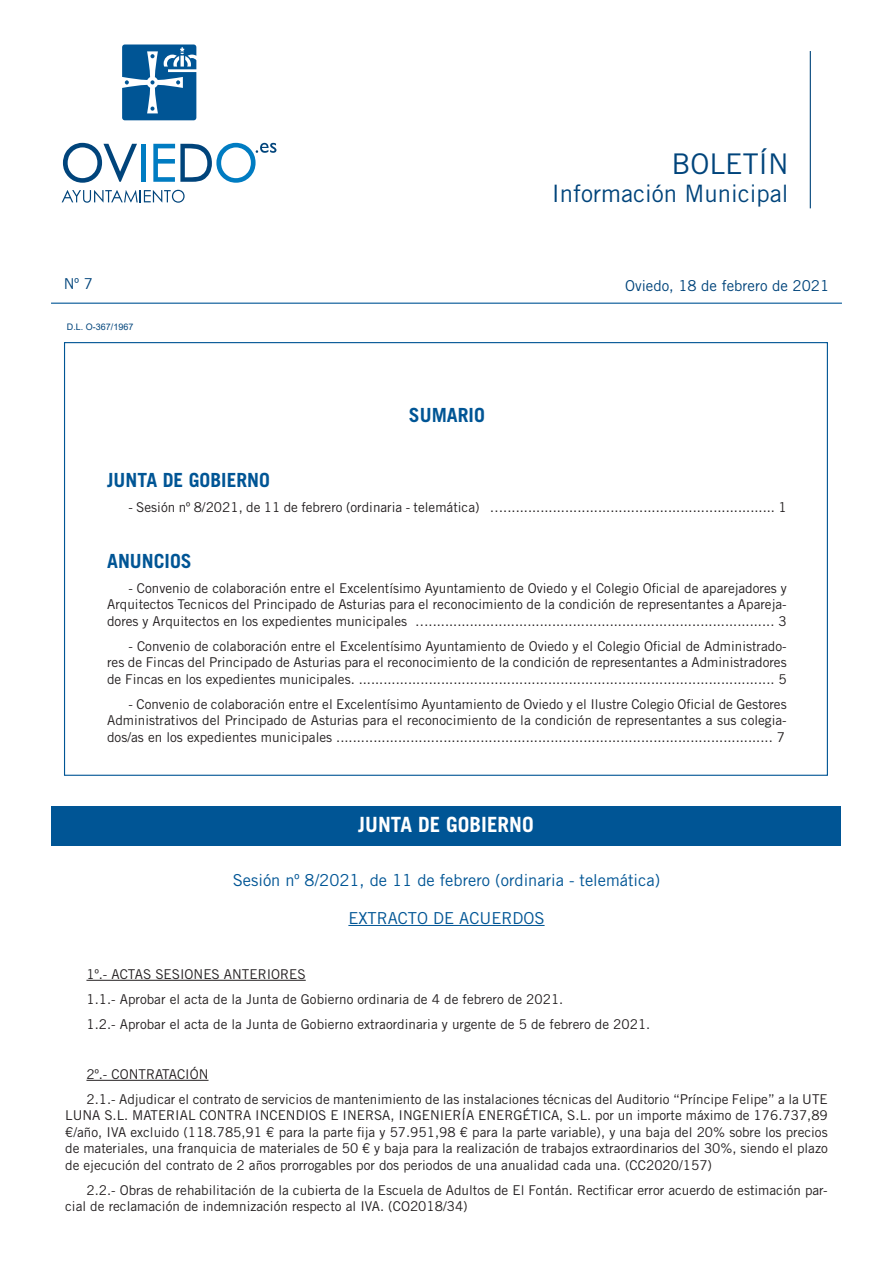
<style>
.page{position:relative;width:893px;height:1263px;background:#fff}
.page>*{position:absolute;margin:0;border:0;box-sizing:border-box;transform-origin:0 0}
.t1{font:28.5px "Trade Gothic LT Std";color:#00447b}
.t2{font:24px "Trade Gothic LT Std";color:#00447b}
.t3{font:700 21px "Trade Gothic LT Std";color:#fff}
.t4{font:700 19.5px "Trade Gothic LT Std";color:#005595}
.t5{font:16.5px "Trade Gothic LT Std";color:#005595}
.t6{font:15px "Trade Gothic LT Std";color:#00447b}
.t7{font:13.5px/16.5px "Trade Gothic LT Std";color:#231f20;text-align:justify}
.t8{font:9px "Arial";color:#00447b}
</style>
<div class="page">
<hr style="left:810px;top:51px;width:1px;height:157px;background:#00447b">
<hr style="left:51px;top:303px;width:791px;height:1px;background:#005595">
<svg style="left:122px;top:45px;width:74px;height:75px;background:#3175a9"></svg>
<svg style="left:63px;top:143px;width:74px;height:40px"></svg>
<div style="left:141px;top:144px;width:5px;height:38px;background:#007cc2"></div>
<svg style="left:153px;top:143px;width:123px;height:40px"></svg>
<svg style="left:62px;top:190px;width:123px;height:13px"></svg>
<div style="left:51px;top:806px;width:790px;height:39px;background:#005595"></div>
<hr style="left:348px;top:925px;width:197px;height:1px;background:#005595">
<hr style="left:86px;top:980px;width:220px;height:1px;background:#231f20">
<hr style="left:86px;top:1080px;width:123px;height:1px;background:#231f20">
<p class="t6" style="left:64px;top:275px;width:31px">Nº 7</p>
<p class="t8" style="left:67px;top:320px;width:68px">D.L. O-367/1967</p>
<h3 class="t4" style="left:409px;top:403px;width:77px">SUMARIO</h3>
<h1 class="t1" style="left:671px;top:146px;width:119px">BOLETÍN</h1>
<h2 class="t2" style="left:552px;top:179px;width:238px">Información Municipal</h2>
<p class="t6" style="left:625px;top:277px;width:206px">Oviedo, 18 de febrero de 2021</p>
<h3 class="t4" style="left:107px;top:468px;width:164px">JUNTA DE GOBIERNO</h3>
<p class="t7" style="left:128px;top:499px;width:660px">- Sesión nº 8/2021, de 11 de febrero (ordinaria - telemática) ….................................................................. 1</p>
<h3 class="t4" style="left:107px;top:549px;width:86px">ANUNCIOS</h3>
<p class="t7" style="left:107px;top:580px;width:681px;text-indent:21px">- Convenio de colaboración entre el Excelentísimo Ayuntamiento de Oviedo y el Colegio Oficial de aparejadores y Arquitectos Tecnicos del Principado de Asturias para el reconocimiento de la condición de representantes a Apareja&shy;dores y Arquitectos en los expedientes municipales ….................................................................................... 3</p>
<p class="t7" style="left:107px;top:638px;width:681px;text-indent:21px">- Convenio de colaboración entre el Excelentísimo Ayuntamiento de Oviedo y el Colegio Oficial de Administrado&shy;res de Fincas del Principado de Asturias para el reconocimiento de la condición de representantes a Administradores de Fincas en los expedientes municipales. ..................................................................................................... 5</p>
<p class="t7" style="left:107px;top:696px;width:681px;text-indent:21px">- Convenio de colaboración entre el Excelentísimo Ayuntamiento de Oviedo y el Ilustre Colegio Oficial de Gestores Administrativos del Principado de Asturias para el reconocimiento de la condición de representantes a sus colegia&shy;dos/as en los expedientes municipales .......................................................................................................... 7</p>
<h3 class="t3" style="left:358px;top:811px;width:177px">JUNTA DE GOBIERNO</h3>
<p class="t5" style="left:233px;top:870px;width:429px">Sesión nº 8/2021, de 11 de febrero (ordinaria - telemática)</p>
<p class="t5" style="left:348px;top:908px;width:198px">EXTRACTO DE ACUERDOS</p>
<p class="t7" style="left:86px;top:961px;width:565px;line-height:25px;text-align:left">1º.- ACTAS SESIONES ANTERIORES<br>1.1.- Aprobar el acta de la Junta de Gobierno ordinaria de 4 de febrero de 2021.<br>1.2.- Aprobar el acta de la Junta de Gobierno extraordinaria y urgente de 5 de febrero de 2021.</p>
<p class="t7" style="left:86px;top:1061px;width:743px;line-height:25px">2º.- CONTRATACIÓN<br>2.1.- Adjudicar el contrato de servicios de mantenimiento de las instalaciones técnicas del Auditorio “Príncipe Felipe” a la UTE</p>
<p class="t7" style="left:65px;top:1107px;width:764px">LUNA S.L. MATERIAL CONTRA INCENDIOS E INERSA, INGENIERÍA ENERGÉTICA, S.L. por un importe máximo de 176.737,89 €/año, IVA excluido (118.785,91 € para la parte fija y 57.951,98 € para la parte variable), y una baja del 20% sobre los precios de materiales, una franquicia de materiales de 50 € y baja para la realización de trabajos extraordinarios del 30%, siendo el plazo de ejecución del contrato de 2 años prorrogables por dos periodos de una anualidad cada una. (CC2020/157)</p>
<p class="t7" style="left:65px;top:1182px;width:764px;text-indent:21px">2.2.- Obras de rehabilitación de la cubierta de la Escuela de Adultos de El Fontán. Rectificar error acuerdo de estimación par&shy;cial de reclamación de indemnización respecto al IVA. (CO2018/34)</p>
</div>
